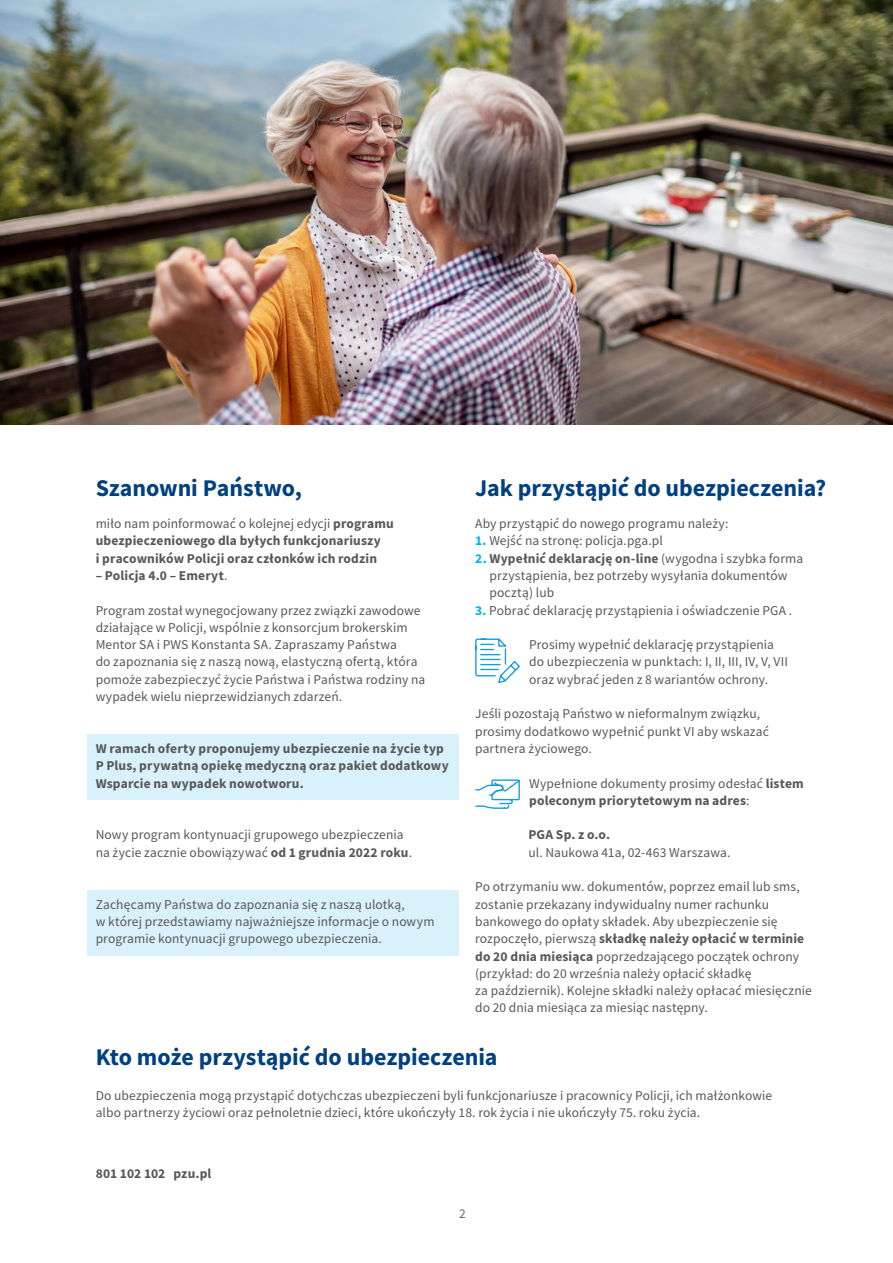
<style>
.page{position:relative;width:893px;height:1263px;background:#fff}
.page>*{position:absolute;margin:0;border:0;box-sizing:border-box;transform-origin:0 0}
.WYROZNIENIE_16_19{font:700 24px "Source Sans Pro";color:#014081}
.TEXT{font:13.5px/17.2px "Source Sans Pro";letter-spacing:.005em;color:#57585a}
.TEKST{font:13.5px/17.2px "Source Sans Pro";letter-spacing:.005em;color:#57585a}
.WYROZNIENIE_ELEMENT{font:700 13.5px/17.2px "Source Sans Pro";letter-spacing:.01em;color:#57585a}
.TEKST-2{font:700 13.5px/17.2px "Source Sans Pro";letter-spacing:.01em;color:#57585a}
.TEXT-2{font:700 13.5px/17.2px "Source Sans Pro";letter-spacing:.01em;color:#57585a}
.t1{font:13.5px "Source Sans Pro";color:#6c6d70}
.s1{font-weight:400}
.s2{font-weight:700}
.s3{font-weight:700;color:#00b3ef}
</style>
<div class="page">
<div style="left:87px;top:734px;width:371px;height:65px;background:#d9f1fb"></div>
<div style="left:87px;top:890px;width:371px;height:65px;background:#d9f1fb"></div>
<svg style="left:475px;top:638px;width:45px;height:46px"></svg>
<svg style="left:475px;top:779px;width:45px;height:30px"></svg>
<img style="left:0;top:0;width:893px;height:424px">
<p class="WYROZNIENIE_16_19" style="left:96px;top:471px;width:208px">Szanowni Państwo,</p>
<p class="WYROZNIENIE_ELEMENT" style="left:96px;top:515px;width:300px"><span class="s1">miło nam poinformować o kolejnej edycji</span> programu ubezpieczeniowego dla byłych funkcjonariuszy<br>i pracowników Policji oraz członków ich rodzin</p>
<p class="WYROZNIENIE_ELEMENT" style="left:96px;top:566px;width:133px">– Policja 4.0 – Emeryt<span class="s1">.</span></p>
<p class="TEKST" style="left:96px;top:601px;width:331px">Program został wynegocjowany przez związki zawodowe działające w Policji, wspólnie z konsorcjum brokerskim Mentor SA i PWS Konstanta SA. Zapraszamy Państwa<br>do zapoznania się z naszą nową, elastyczną ofertą, która pomoże zabezpieczyć życie Państwa i Państwa rodziny na wypadek wielu nieprzewidzianych zdarzeń.</p>
<p class="TEKST-2" style="left:96px;top:740px;width:355px">W ramach oferty proponujemy ubezpieczenie na życie typ<br>P Plus, prywatną opiekę medyczną oraz pakiet dodatkowy<br>Wsparcie na wypadek nowotworu.</p>
<p class="TEXT" style="left:96px;top:826px;width:318px">Nowy program kontynuacji grupowego ubezpieczenia na życie zacznie obowiązywać <span class="s2">od 1 grudnia 2022 roku</span>.</p>
<p class="TEXT" style="left:96px;top:895px;width:340px">Zachęcamy Państwa do zapoznania się z naszą ulotką,<br>w której przedstawiamy najważniejsze informacje o nowym programie kontynuacji grupowego ubezpieczenia.</p>
<p class="WYROZNIENIE_16_19" style="left:475px;top:471px;width:353px">Jak przystąpić do ubezpieczenia?</p>
<p class="TEXT" style="left:475px;top:515px;width:255px">Aby przystąpić do nowego programu należy:</p>
<p class="TEXT" style="left:475px;top:532px;width:189px"><span class="s3">1.</span> Wejść na stronę: policja.pga.pl</p>
<p class="TEXT" style="left:489px;top:549px;width:315px;text-indent:-14px"><span class="s3">2.</span> <span class="s2">Wypełnić deklarację on-line</span> (wygodna i szybka forma przystąpienia, bez potrzeby wysyłania dokumentów pocztą) lub</p>
<p class="TEXT" style="left:475px;top:601px;width:319px"><span class="s3">3.</span> Pobrać deklarację przystąpienia i oświadczenie PGA .</p>
<p class="TEXT" style="left:529px;top:636px;width:260px">Prosimy wypełnić deklarację przystąpienia do ubezpieczenia w punktach: I, II, III, IV, V, VII oraz wybrać jeden z 8 wariantów ochrony.</p>
<p class="TEXT" style="left:475px;top:705px;width:295px">Jeśli pozostają Państwo w nieformalnym związku, prosimy dodatkowo wypełnić punkt VI aby wskazać partnera życiowego.</p>
<p class="TEXT-2" style="left:529px;top:774px;width:276px"><span class="s1">Wypełnione dokumenty prosimy odesłać</span> listem poleconym priorytetowym na adres<span class="s1">:</span></p>
<p class="TEXT-2" style="left:528px;top:826px;width:83px">PGA Sp. z o.o.</p>
<p class="TEXT" style="left:528px;top:843px;width:204px">ul. Naukowa 41a, 02-463 Warszawa.</p>
<p class="TEXT" style="left:475px;top:878px;width:338px">Po otrzymaniu ww. dokumentów, poprzez email lub sms, zostanie przekazany indywidualny numer rachunku bankowego do opłaty składek. Aby ubezpieczenie się rozpoczęło, pierwszą <span class="s2">składkę należy opłacić w terminie do 20 dnia miesiąca</span> poprzedzającego początek ochrony (przykład: do 20 września należy opłacić składkę<br>za październik). Kolejne składki należy opłacać miesięcznie do 20 dnia miesiąca za miesiąc następny.</p>
<p class="WYROZNIENIE_16_19" style="left:96px;top:1041px;width:403px">Kto może przystąpić do ubezpieczenia</p>
<p class="TEXT" style="left:96px;top:1086px;width:678px">Do ubezpieczenia mogą przystąpić dotychczas ubezpieczeni byli funkcjonariusze i pracownicy Policji, ich małżonkowie albo partnerzy życiowi oraz pełnoletnie dzieci, które ukończyły 18. rok życia i nie ukończyły 75. roku życia.</p>
<p class="WYROZNIENIE_ELEMENT" style="left:96px;top:1164px;width:117px">801 102 102 pzu.pl</p>
<p class="t1" style="left:459px;top:1205px;width:8px">2</p>
</div>
